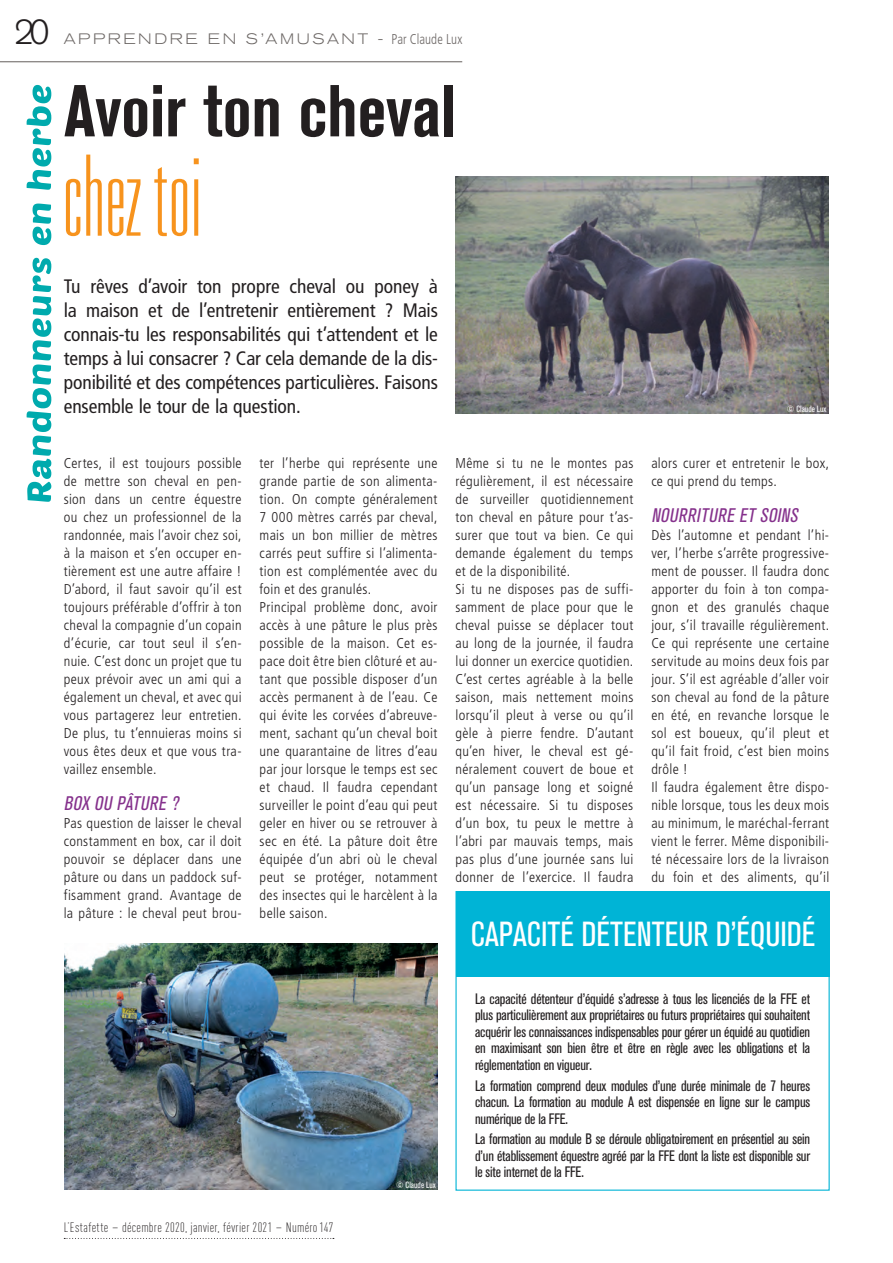
<style>
.page{position:relative;width:893px;height:1263px;background:#fff}
.page>*{position:absolute;margin:0;border:0;box-sizing:border-box;transform-origin:0 0}
.t1{font:100 ultra-condensed 112.35px "Univers LT Std";color:#f7931d}
.t2{font:72.75px "Akzidenz Grotesk BQ Bd Cnd Alt";color:#231f20}
.t3{font:condensed 34.5px "Akzidenz Grotesk BQ";color:#fff}
.t4{font:300 34.5px "Akzidenz Grotesk BQ";color:#231f20}
.t5{font:condensed 19.5px/24px "Frutiger LT Std";letter-spacing:-.005em;color:#231f20;text-align:justify}
.t6{font:italic condensed 19.5px "Akzidenz Grotesk BQ";color:#85318c}
.t7{font:condensed 15px/16.5px "Akzidenz Grotesk BQ";letter-spacing:-.01em;color:#231f20;text-align:justify}
.t8{font:300 expanded 15px "Akzidenz Grotesk BQ";letter-spacing:.17em;color:#6c6765}
.t9{font:300 condensed 14.25px/18px "Frutiger LT Std";letter-spacing:.025em;color:#231f20}
.t10{font:300 13.5px "DIN Cond";letter-spacing:.025em;color:#231f20}
.t11{font:condensed 9px "Akzidenz Grotesk BQ";letter-spacing:.005em;color:#fff}
.s1{font-family:"Frutiger LT Std";font-stretch:condensed;font-size:14.25px}
.s2{font-size:15px}
</style>
<div class="page">
<hr style="left:0;top:61px;width:462px;height:1px;background:#6c6765">
<svg style="left:27px;top:85px;width:24px;height:417px"></svg>
<svg style="left:64px;top:1238px;width:270px;height:1px"></svg>
<img style="left:455px;top:177px;width:374px;height:236px">
<img style="left:64px;top:943px;width:374px;height:247px">
<div style="left:457px;top:891px;width:373px;height:86px;background:#00b4d6"></div>
<h3 class="t4" style="left:14px;top:12px;width:37px">20</h3>
<p class="t8" style="left:64px;top:30px;width:400px">APPRENDRE EN S’AMUSANT - <span class="s1">Par Claude Lux</span></p>
<h2 class="t2" style="left:64px;top:69px;width:394px">Avoir ton cheval</h2>
<h1 class="t1" style="left:64px;top:139px;width:139px">chez toi</h1>
<p class="t5" style="left:64px;top:275px;width:376px">Tu rêves d’avoir ton propre cheval ou poney à la maison et de l’entretenir entièrement ? Mais connais-tu les responsabilités qui t’attendent et le temps à lui consacrer ? Car cela demande de la dis&shy;ponibilité et des compétences particulières. Faisons ensemble le tour de la question.</p>
<p class="t11" style="left:787px;top:403px;width:41px">© Claude Lux</p>
<p class="t9" style="left:64px;top:454px;width:179px;text-align:justify">Certes, il est toujours possible de mettre son cheval en pen&shy;sion dans un centre équestre ou chez un professionnel de la randonnée, mais l’avoir chez soi, à la maison et s’en occuper en&shy;tièrement est une autre affaire !<br>D’abord, il faut savoir qu’il est toujours préférable d’offrir à ton cheval la compagnie d’un copain d’écurie, car tout seul il s’en&shy;nuie. C’est donc un projet que tu peux prévoir avec un ami qui a également un cheval, et avec qui vous partagerez leur entretien.<br>De plus, tu t’ennuieras moins si vous êtes deux et que vous tra&shy;vaillez ensemble.</p>
<h3 class="t6" style="left:64px;top:792px;width:120px">BOX OU PÂTURE ?</h3>
<p class="t9" style="left:64px;top:814px;width:179px;text-align:justify">Pas question de laisser le cheval constamment en box, car il doit pouvoir se déplacer dans une pâture ou dans un paddock suf&shy;fisamment grand. Avantage de la pâture : le cheval peut brou-</p>
<p class="t9" style="left:260px;top:454px;width:179px">ter l’herbe qui représente une grande partie de son alimenta&shy;tion. On compte généralement<br>7 000 mètres carrés par cheval, mais un bon millier de mètres carrés peut suffire si l’alimenta&shy;tion est complémentée avec du foin et des granulés.<br>Principal problème donc, avoir accès à une pâture le plus près possible de la maison. Cet es&shy;pace doit être bien clôturé et au&shy;tant que possible disposer d’un accès permanent à de l’eau. Ce qui évite les corvées d’abreuve&shy;ment, sachant qu’un cheval boit une quarantaine de litres d’eau par jour lorsque le temps est sec et chaud. Il faudra cependant surveiller le point d’eau qui peut geler en hiver ou se retrouver à sec en été. La pâture doit être équipée d’un abri où le cheval peut se protéger, notamment des insectes qui le harcèlent à la belle saison.</p>
<p class="t9" style="left:455px;top:454px;width:179px">Même si tu ne le montes pas régulièrement, il est nécessaire de surveiller quotidiennement ton cheval en pâture pour t’as&shy;surer que tout va bien. Ce qui demande également du temps et de la disponibilité.<br>Si tu ne disposes pas de suffi&shy;samment de place pour que le cheval puisse se déplacer tout au long de la journée, il faudra lui donner un exercice quotidien.<br>C’est certes agréable à la belle saison, mais nettement moins lorsqu’il pleut à verse ou qu’il gèle à pierre fendre. D’autant qu’en hiver, le cheval est gé&shy;néralement couvert de boue et qu’un pansage long et soigné est nécessaire. Si tu disposes d’un box, tu peux le mettre à l’abri par mauvais temps, mais pas plus d’une journée sans lui donner de l’exercice. Il faudra</p>
<p class="t9" style="left:651px;top:454px;width:179px">alors curer et entretenir le box, ce qui prend du temps.</p>
<h3 class="t6" style="left:651px;top:504px;width:152px">NOURRITURE ET SOINS</h3>
<p class="t9" style="left:651px;top:526px;width:179px">Dès l’automne et pendant l’hi&shy;ver, l’herbe s’arrête progressive&shy;ment de pousser. Il faudra donc apporter du foin à ton compa&shy;gnon et des granulés chaque jour, s’il travaille régulièrement.<br>Ce qui représente une certaine servitude au moins deux fois par jour. S’il est agréable d’aller voir son cheval au fond de la pâture en été, en revanche lorsque le sol est boueux, qu’il pleut et qu’il fait froid, c’est bien moins drôle !<br>Il faudra également être dispo&shy;nible lorsque, tous les deux mois au minimum, le maréchal-ferrant vient le ferrer. Même disponibili&shy;té nécessaire lors de la livraison du foin et des aliments, qu’il</p>
<h3 class="t3" style="left:471px;top:915px;width:346px">CAPACITÉ DÉTENTEUR D’ÉQUIDÉ</h3>
<p class="t10" style="left:64px;top:1220px;width:271px">L’Estafette <span class="s2">–</span> décembre 2020, janvier, février 2021 <span class="s2">–</span> Numéro147</p>
<p class="t11" style="left:396px;top:1179px;width:41px">© Claude Lux</p>
<p class="t7" style="left:475px;top:991px;width:337px">La capacité détenteur d’équidé s’adresse à tous les licenciés de la FFE et plus particulièrement aux propriétaires ou futurs propriétaires qui souhaitent acquérir les connaissances indispensables pour gérer un équidé au quotidien en maximisant son bien être et être en règle avec les obligations et la réglementation en vigueur.</p>
<p class="t7" style="left:475px;top:1077px;width:337px">La formation comprend deux modules d’une durée minimale de 7 heures chacun. La formation au module A est dispensée en ligne sur le campus numérique de la FFE.</p>
<p class="t7" style="left:475px;top:1131px;width:337px">La formation au module B se déroule obligatoirement en présentiel au sein d’un établissement équestre agréé par la FFE dont la liste est disponible sur le site internet de la FFE.</p>
</div>
